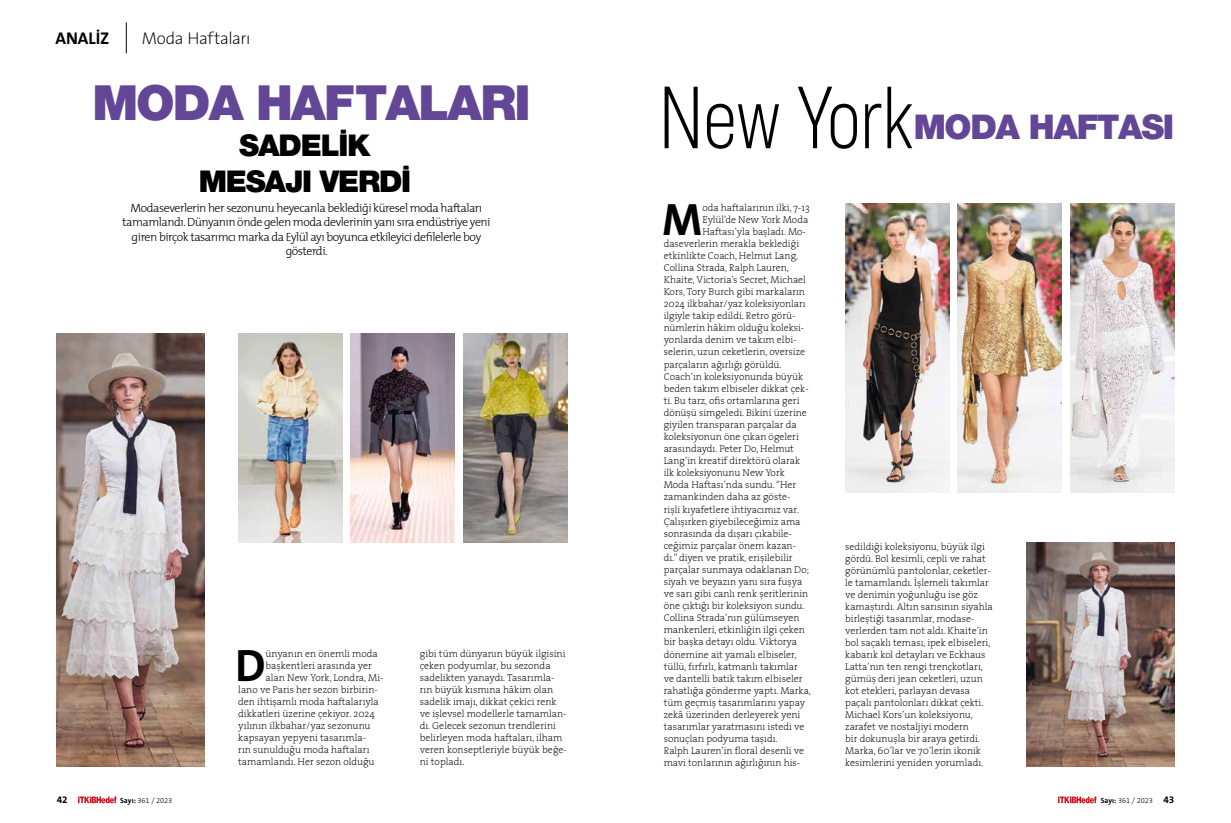
<style>
.page{position:relative;width:1231px;height:823px;background:#fff}
.page>*{position:absolute;margin:0;border:0;box-sizing:border-box;transform-origin:0 0}
.t1{font:300 semi-condensed 87.8px "Molde";color:#000;scale:.89 1}
.t2{font:900 48.5px "Helvetica Neue";letter-spacing:-.04em;color:#634796}
.t3{font:700 45.6px "The Sans B W7";color:#000}
.t4{font:900 34.1px "Helvetica Neue";letter-spacing:-.04em;color:#634796}
.t5{font:900 30px/35px "Helvetica Neue";letter-spacing:-.04em;color:#000;text-align:center}
.t6{font:200 17px "The Sans B W2";letter-spacing:-.02em;color:#000}
.t7{font:700 17px "The Sans B W7";letter-spacing:-.005em;color:#000}
.t8{font:300 12px/14.4px "The Mix";letter-spacing:-.04em;color:#000;text-align:center}
.t9{font:10px/12px "The Serif";color:#000}
.t10{font:700 10px "The Sans B W7";color:#000}
.t11{font:300 7.5px "The Sans B W3";letter-spacing:-.01em;color:#000}
.s1{font-family:"The Sans B W7";font-weight:700}
.s2{font-family:"The Sans B W7";font-weight:700;font-size:10px}
</style>
<div class="page">
<svg style="left:78px;top:796px;width:38px;height:6px"></svg>
<svg style="left:1058px;top:796px;width:38px;height:6px"></svg>
<hr style="left:126px;top:22px;width:1px;height:31px;background:#000">
<img style="left:57px;top:333px;width:147px;height:432px">
<img style="left:238px;top:333px;width:104px;height:209px">
<img style="left:351px;top:333px;width:103px;height:209px">
<img style="left:463px;top:333px;width:104px;height:209px">
<img style="left:845px;top:203px;width:104px;height:289px">
<img style="left:957px;top:203px;width:104px;height:289px">
<img style="left:1070px;top:203px;width:104px;height:289px">
<img style="left:1026px;top:542px;width:148px;height:223px">
<h3 class="t7" style="left:56px;top:27px;width:55px">ANALİZ</h3>
<h3 class="t6" style="left:142px;top:27px;width:110px">Moda Haftaları</h3>
<h2 class="t2" style="left:92px;top:73px;width:439px">MODA HAFTALARI</h2>
<h3 class="t5" style="left:199px;top:128px;width:210px">SADELIK<br>MESAJI VERDI</h3>
<p class="t8" style="left:122px;top:200px;width:370px">Modaseverlerin her sezonunu heyecanla beklediği küresel moda haftaları tamamlandı. Dünyanın önde gelen moda devlerinin yanı sıra endüstriye yeni giren birçok tasarımcı marka da Eylül ayı boyunca etkileyici defilelerle boy gösterdi.</p>
<h3 class="t3" style="left:235px;top:636px;width:32px">D</h3>
<p class="t9" style="left:265px;top:647px;width:114px">ünyanın en önemli moda</p>
<p class="t9" style="left:265px;top:659px;width:108px">başkentleri arasında yer</p>
<p class="t9" style="left:265px;top:671px;width:119px">alan New York, Londra, Mi-</p>
<p class="t9" style="left:238px;top:683px;width:141px">lano ve Paris her sezon birbirin-</p>
<p class="t9" style="left:238px;top:695px;width:142px">den ihtişamlı moda haftalarıyla</p>
<p class="t9" style="left:238px;top:707px;width:138px">dikkatleri üzerine çekiyor. 2024</p>
<p class="t9" style="left:238px;top:719px;width:134px">yılının ilkbahar/yaz sezonunu</p>
<p class="t9" style="left:238px;top:731px;width:129px">kapsayan yepyeni tasarımla-</p>
<p class="t9" style="left:238px;top:743px;width:133px">rın sunulduğu moda haftaları</p>
<p class="t9" style="left:238px;top:755px;width:138px">tamamlandı. Her sezon olduğu</p>
<p class="t9" style="left:420px;top:647px;width:149px">gibi tüm dünyanın büyük ilgisini çeken podyumlar, bu sezonda sadelikten yanaydı. Tasarımla&shy;rın büyük kısmına hâkim olan sadelik imajı, dikkat çekici renk ve işlevsel modellerle tamamlan&shy;dı. Gelecek sezonun trendlerini belirleyen moda haftaları, ilham veren konseptleriyle büyük beğe&shy;ni topladı.</p>
<h1 class="t1" style="left:658px;top:64px;width:288px">New York</h1>
<h3 class="t4" style="left:913px;top:106px;width:262px">MODA HAFTASI</h3>
<h3 class="t3" style="left:662px;top:190px;width:42px">M</h3>
<p class="t9" style="left:702px;top:201px;width:109px">oda haftalarının ilki, 7-13</p>
<p class="t9" style="left:702px;top:213px;width:107px">Eylül’de New York Moda</p>
<p class="t9" style="left:702px;top:225px;width:105px">Haftası’yla başladı. Mo-</p>
<p class="t9" style="left:663px;top:237px;width:137px">daseverlerin merakla beklediği</p>
<p class="t9" style="left:663px;top:249px;width:136px">etkinlikte Coach, Helmut Lang,</p>
<p class="t9" style="left:663px;top:261px;width:127px">Collina Strada, Ralph Lauren,</p>
<p class="t9" style="left:663px;top:273px;width:144px">Khaite, Victoria’s Secret, Michael</p>
<p class="t9" style="left:663px;top:285px;width:143px">Kors, Tory Burch gibi markaların</p>
<p class="t9" style="left:663px;top:297px;width:144px">2024 ilkbahar/yaz koleksiyonları</p>
<p class="t9" style="left:663px;top:309px;width:133px">ilgiyle takip edildi. Retro görü-</p>
<p class="t9" style="left:663px;top:321px;width:142px">nümlerin hâkim olduğu koleksi-</p>
<p class="t9" style="left:663px;top:333px;width:134px">yonlarda denim ve takım elbi-</p>
<p class="t9" style="left:663px;top:345px;width:143px">selerin, uzun ceketlerin, oversize</p>
<p class="t9" style="left:663px;top:357px;width:119px">parçaların ağırlığı görüldü.</p>
<p class="t9" style="left:663px;top:369px;width:141px">Coach’ın koleksiyonunda büyük</p>
<p class="t9" style="left:663px;top:382px;width:146px">beden takım elbiseler dikkat çek-</p>
<p class="t9" style="left:663px;top:394px;width:137px">ti. Bu tarz, ofis ortamlarına geri</p>
<p class="t9" style="left:663px;top:406px;width:145px">dönüşü simgeledi. Bikini üzerine</p>
<p class="t9" style="left:663px;top:418px;width:134px">giyilen transparan parçalar da</p>
<p class="t9" style="left:663px;top:430px;width:137px">koleksiyonun öne çıkan ögeleri</p>
<p class="t9" style="left:663px;top:442px;width:132px">arasındaydı. Peter Do, Helmut</p>
<p class="t9" style="left:663px;top:454px;width:138px">Lang’in kreatif direktörü olarak</p>
<p class="t9" style="left:663px;top:466px;width:123px">ilk koleksiyonunu New York</p>
<p class="t9" style="left:663px;top:478px;width:134px">Moda Haftası’nda sundu. “Her</p>
<p class="t9" style="left:663px;top:490px;width:128px">zamankinden daha az göste-</p>
<p class="t9" style="left:663px;top:502px;width:137px">rişli kıyafetlere ihtiyacımız var.</p>
<p class="t9" style="left:663px;top:514px;width:138px">Çalışırken giyebileceğimiz ama</p>
<p class="t9" style="left:663px;top:526px;width:130px">sonrasında da dışarı çıkabile-</p>
<p class="t9" style="left:663px;top:538px;width:134px">ceğimiz parçalar önem kazan-</p>
<p class="t9" style="left:663px;top:551px;width:130px">dı.” diyen ve pratik, erişilebilir</p>
<p class="t9" style="left:663px;top:563px;width:147px">parçalar sunmaya odaklanan Do;</p>
<p class="t9" style="left:663px;top:575px;width:140px">siyah ve beyazın yanı sıra fuşya</p>
<p class="t9" style="left:663px;top:587px;width:146px">ve sarı gibi canlı renk şeritlerinin</p>
<p class="t9" style="left:663px;top:599px;width:142px">öne çıktığı bir koleksiyon sundu.</p>
<p class="t9" style="left:663px;top:611px;width:137px">Collina Strada’nın gülümseyen</p>
<p class="t9" style="left:663px;top:623px;width:143px">mankenleri, etkinliğin ilgi çeken</p>
<p class="t9" style="left:663px;top:635px;width:135px">bir başka detayı oldu. Viktorya</p>
<p class="t9" style="left:663px;top:647px;width:135px">dönemine ait yamalı elbiseler,</p>
<p class="t9" style="left:663px;top:659px;width:136px">tüllü, fırfırlı, katmanlı takımlar</p>
<p class="t9" style="left:663px;top:671px;width:140px">ve dantelli batik takım elbiseler</p>
<p class="t9" style="left:663px;top:683px;width:149px">rahatlığa gönderme yaptı. Marka,</p>
<p class="t9" style="left:663px;top:695px;width:143px">tüm geçmiş tasarımlarını yapay</p>
<p class="t9" style="left:663px;top:707px;width:138px">zekâ üzerinden derleyerek yeni</p>
<p class="t9" style="left:663px;top:719px;width:142px">tasarımlar yaratmasını istedi ve</p>
<p class="t9" style="left:663px;top:732px;width:115px">sonuçları podyuma taşıdı.</p>
<p class="t9" style="left:663px;top:744px;width:142px">Ralph Lauren’in floral desenli ve</p>
<p class="t9" style="left:663px;top:756px;width:138px">mavi tonlarının ağırlığının his-</p>
<p class="t9" style="left:845px;top:540px;width:149px">sedildiği koleksiyonu, büyük ilgi gördü. Bol kesimli, cepli ve rahat görünümlü pantolonlar, ceketler&shy;le tamamlandı. İşlemeli takımlar ve denimin yoğunluğu ise göz kamaştırdı. Altın sarısının siyahla birleştiği tasarımlar, modase&shy;verlerden tam not aldı. Khaite’in bol saçaklı teması, ipek elbiseleri, kabarık kol detayları ve Eckhaus Latta’nın ten rengi trençkotları, gümüş deri jean ceketleri, uzun kot etekleri, parlayan devasa paçalı pantolonları dikkat çekti.<br>Michael Kors’un koleksiyonu, zarafet ve nostaljiyi modern<br>bir dokunuşla bir araya getirdi.<br>Marka, 60’lar ve 70’lerin ikonik kesimlerini yeniden yorumladı.</p>
<p class="t10" style="left:57px;top:792px;width:12px">42</p>
<p class="t11" style="left:120px;top:795px;width:54px"><span class="s1">Sayı:</span> 361 / 2023</p>
<p class="t11" style="left:1100px;top:795px;width:75px"><span class="s1">Sayı:</span> 361 / 2023 <span class="s2">43</span></p>
</div>
